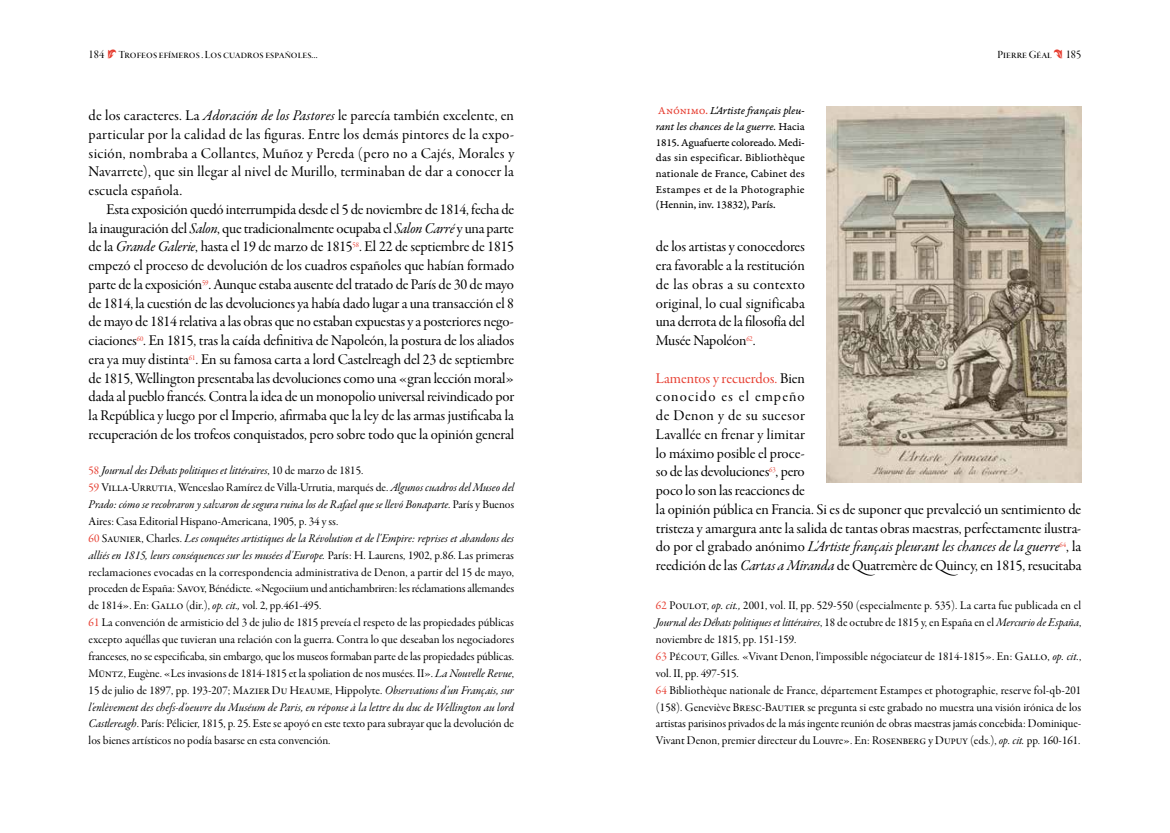
<style>
.page{position:relative;width:1170px;height:833px;background:#fff}
.page>*{position:absolute;margin:0;border:0;box-sizing:border-box;transform-origin:0 0}
.t1{font:15px/18.8px "Garamond Premr Pro Subh";letter-spacing:-.01em;color:#000;text-align:justify}
.t2{font:15px "Garamond Premr Pro It Subh";color:#000}
.t3{font:11.88px/16.9px "Garamond Premr Pro Subh";color:#000}
.t4{font:11.88px/16.9px "Garamond Premr Pro It Subh";letter-spacing:.005em;color:#000}
.t5{font:11.25px/15.6px "Garamond Premr Pro Capt";letter-spacing:-.01em;color:#000;text-align:justify}
.t6{font:11.25px/15.6px "Garamond Premr Pro It Capt";letter-spacing:-.005em;color:#000}
.t7{font:11.25px "Garamond Premr Pro Med Disp";letter-spacing:.005em;color:#000}
.s1{font-family:"Garamond Premr Pro Disp";font-size:12.5px}
.s2{font-family:"Type Embellishments One Let Plain";font-size:15px;color:#e63d30}
.s3{font-family:"Garamond Premr Pro It Subh"}
.s4{font-family:"Garamond Premr Pro Subh";color:#e63d30}
.s5{font-family:"Garamond Premr Pro Subh"}
.s6{color:#e63d30}
.s7{font-family:"Garamond Premr Pro Capt";color:#e63d30}
.s8{font-family:"Garamond Premr Pro Capt"}
</style>
<div class="page">
<img style="left:826px;top:106px;width:255px;height:376px">
<p class="t7" style="left:89px;top:48px;width:231px"><span class="s1">184</span> <span class="s2">D</span> Trofeos efímeros . Los cuadros españoles…</p>
<p class="t7" style="left:997px;top:48px;width:85px">Pierre Géal <span class="s2">C</span> <span class="s1">185</span></p>
<p class="t1" style="left:89px;top:107px;width:427px">de los caracteres. La <span class="s3">Adoración de los Pastores</span> le parecía también excelente, en particular por la calidad de las figuras. Entre los demás pintores de la expo&shy;sición, nombraba a Collantes, Muñoz y Pereda (pero no a Cajés, Morales y Navarrete), que sin llegar al nivel de Murillo, terminaban de dar a conocer la escuela española.</p>
<p class="t1" style="left:89px;top:201px;width:427px;text-indent:18px">Esta exposición quedó interrumpida desde el 5 de noviembre de 1814, fecha de la inauguración del <span class="s3">Salon</span>, que tradicionalmente ocupaba el <span class="s3">Salon Carré</span> y una parte de la <span class="s3">Grande Galerie</span>, hasta el 19 de marzo de 1815<sup>58</sup>. El 22 de septiembre de 1815 empezó el proceso de devolución de los cuadros españoles que habían formado parte de la exposición<sup>59</sup>. Aunque estaba ausente del tratado de París de 30 de mayo de 1814, la cuestión de las devoluciones ya había dado lugar a una transacción el 8 de mayo de 1814 relativa a las obras que no estaban expuestas y a posteriores nego&shy;ciaciones<sup>60</sup>. En 1815, tras la caída definitiva de Napoleón, la postura de los aliados era ya muy distinta<sup>61</sup>. En su famosa carta a lord Castelreagh del 23 de septiembre de 1815, Wellington presentaba las devoluciones como una «gran lección moral» dada al pueblo francés. Contra la idea de un monopolio universal reivindicado por la República y luego por el Imperio, afirmaba que la ley de las armas justificaba la recuperación de los trofeos conquistados, pero sobre todo que la opinión general</p>
<p class="t4" style="left:89px;top:463px;width:276px"><span class="s4">58</span> Journal des Débats politiques et littéraires<span class="s5">, 10 de marzo de 1815.</span></p>
<p class="t3" style="left:89px;top:479px;width:427px"><span class="s6">59</span> Villa-Urrutia, Wenceslao Ramírez de Villa-Urrutia, marqués de. <span class="s3">Algunos cuadros del Museo del</span></p>
<p class="t4" style="left:89px;top:496px;width:427px">Prado: cómo se recobraron y salvaron de segura ruina los de Rafael que se llevó Bonaparte<span class="s5">. París y Buenos</span></p>
<p class="t3" style="left:89px;top:513px;width:251px">Aires: Casa Editorial Hispano-Americana, 1905, p. 34 y ss.</p>
<p class="t4" style="left:89px;top:530px;width:427px"><span class="s4">60</span> <span class="s5">Saunier, Charles.</span> Les conquêtes artistiques de la Révolution et de l'Empire: reprises et abandons des alliés en 1815, leurs conséquences sur les musées d'Europe. <span class="s5">París: H. Laurens, 1902, p.86. Las primeras</span></p>
<p class="t3" style="left:89px;top:564px;width:427px">reclamaciones evocadas en la correspondencia administrativa de Denon, a partir del 15 de mayo, proceden de España: Savoy, Bénédicte. «Negociium und antichambriren: les réclamations allemandes de 1814». En: Gallo (dir.), <span class="s3">op. cit.,</span> vol. 2, pp.461-495.<br><span class="s6">61</span> La convención de armisticio del 3 de julio de 1815 preveía el respeto de las propiedades públicas excepto aquéllas que tuvieran una relación con la guerra. Contra lo que deseaban los negociadores franceses, no se especificaba, sin embargo, que los museos formaban parte de las propiedades públicas.<br>Müntz, Eugène. «Les invasions de 1814-1815 et la spoliation de nos musées. II». <span class="s3">La Nouvelle Revue</span>, 15 de julio de 1897, pp. 193-207; Mazier Du Heaume, Hippolyte. <span class="s3">Observations d'un Français, sur</span></p>
<p class="t4" style="left:89px;top:699px;width:427px">l'enlèvement des chefs-d'oeuvre du Muséum de Paris, en réponse à la lettre du duc de Wellington au lord</p>
<p class="t3" style="left:89px;top:716px;width:427px"><span class="s3">Castlereagh</span>. París: Pélicier, 1815, p. 25. Este se apoyó en este texto para subrayar que la devolución de los bienes artísticos no podía basarse en esta convención.</p>
<p class="t6" style="left:656px;top:104px;width:150px"><span class="s7">Anónimo.</span> L'Artiste français pleu&shy;rant les chances de la guerre. <span class="s8">Hacia</span></p>
<p class="t5" style="left:656px;top:135px;width:150px">1815. Aguafuerte coloreado. Medi&shy;das sin especificar. Bibliothèque nationale de France, Cabinet des Estampes et de la Photographie (Hennin, inv. 13832), París.</p>
<p class="t1" style="left:656px;top:238px;width:150px">de los artistas y conocedores era favorable a la restitución de las obras a su contexto original, lo cual significaba una derrota de la filosofía del Musée Napoléon<sup>62</sup>.</p>
<p class="t1" style="left:656px;top:369px;width:427px;text-align:left"><span class="s6">Lamentos y recuerdos.</span> Bien<br>conocido es el empeño<br>de Denon y de su sucesor<br>Lavallée en frenar y limitar<br>lo máximo posible el proce-<br>so de las devoluciones<sup>63</sup>, pero<br>poco lo son las reacciones de<br>la opinión pública en Francia. Si es de suponer que prevaleció un sentimiento de tristeza y amargura ante la salida de tantas obras maestras, perfectamente ilustra-</p>
<p class="t2" style="left:656px;top:538px;width:427px"><span class="s5">do por el grabado anónimo</span> L'Artiste français pleurant les chances de la guerre<sup>64</sup><span class="s5">, la</span></p>
<p class="t1" style="left:656px;top:557px;width:427px">reedición de las <span class="s3">Cartas a Miranda</span> de Quatremère de Quincy, en 1815, resucitaba</p>
<p class="t3" style="left:656px;top:598px;width:426px"><span class="s6">62</span> Poulot, <span class="s3">op. cit.,</span> 2001, vol. II, pp. 529-550 (especialmente p. 535). La carta fue publicada en el</p>
<p class="t4" style="left:656px;top:615px;width:427px">Journal des Débats politiques et littéraires<span class="s5">, 18 de octubre de 1815 y, en España en el</span> Mercurio de España<span class="s5">,</span></p>
<p class="t3" style="left:656px;top:631px;width:427px">noviembre de 1815, pp. 151-159.<br><span class="s6">63</span> Pécout, Gilles. «Vivant Denon, l'impossible négociateur de 1814-1815». En: Gallo, <span class="s3">op. cit.</span>, vol. II, pp. 497-515.<br><span class="s6">64</span> Bibliothèque nationale de France, département Estampes et photographie, reserve fol-qb-201 (158). Geneviève Bresc-Bautier se pregunta si este grabado no muestra una visión irónica de los artistas parisinos privados de la más ingente reunión de obras maestras jamás concebida: Dominique-Vivant Denon, premier directeur du Louvre». En: Rosenberg y Dupuy (eds.), <span class="s3">op. cit.</span> pp. 160-161.</p>
</div>
